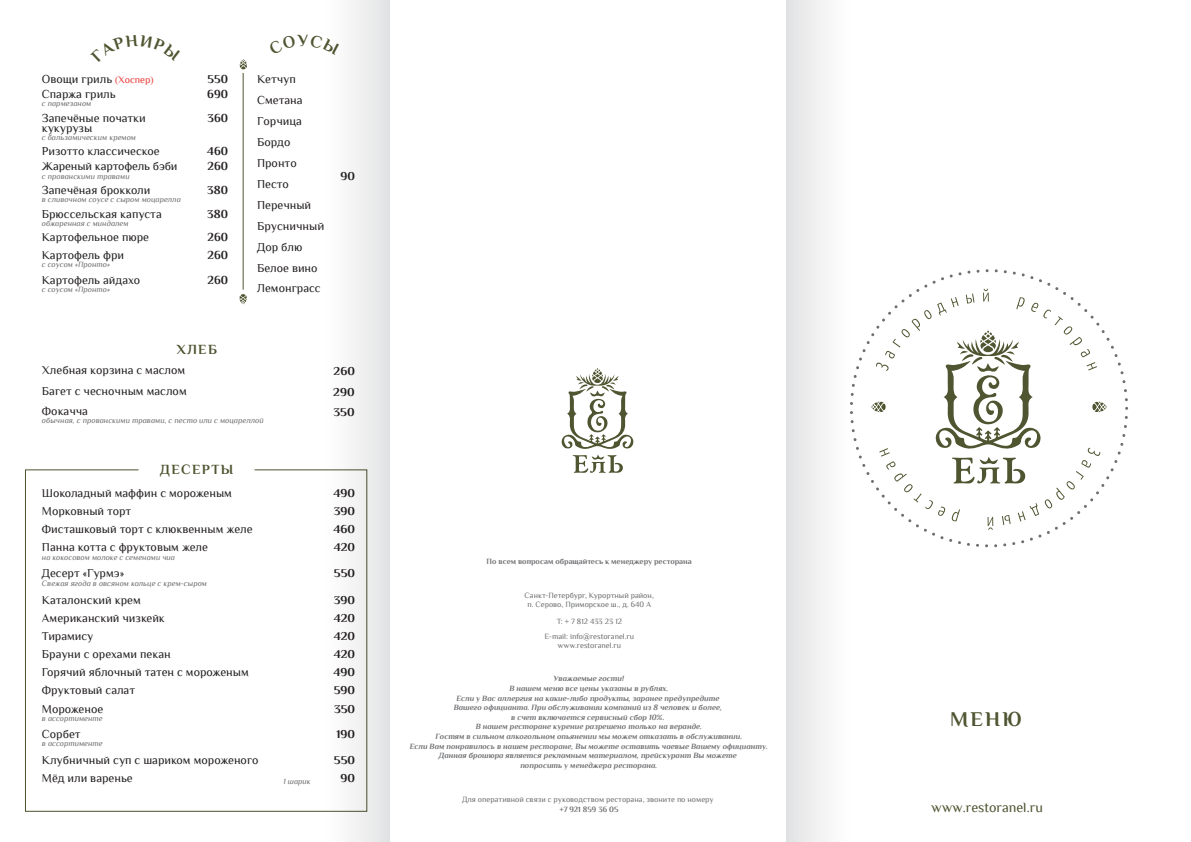
<style>
.page{position:relative;width:1191px;height:842px;background:#fff}
.page>*{position:absolute;margin:0;border:0;box-sizing:border-box;transform-origin:0 0}
.t1{font:700 21px "Philosopher";color:#4f5531}
.t2{font:14px "Philosopher";color:#4f5531}
.t3{font:700 14px "Philosopher";letter-spacing:.1em;color:#4f5531}
.t4{font:12px/20.9px "Philosopher";color:#231f20}
.t5{font:700 12px "Philosopher";color:#231f20}
.t6{font:700 11.8px/21.8px "Philosopher";color:#231f20;scale:1.06 1}
.t7{font:italic 700 8px/9.6px "Philosopher";color:#6d6e71;text-align:center}
.t8{font:italic 8px "Philosopher";color:#6d6e71}
.t9{font:8px/8.7px "Philosopher";color:#6d6e71;text-align:center}
.t10{font:700 8px "Philosopher";color:#6d6e71}
.s1{font-size:10px;color:#ec3936}
</style>
<div class="page">
<svg style="left:561px;top:368px;width:73px;height:105px"></svg>
<svg style="left:871px;top:288px;width:235px;height:242px"></svg>
<hr style="left:243px;top:73px;width:1px;height:217px;background:#4f5531">
<svg style="left:239px;top:59px;width:8px;height:10px"></svg>
<svg style="left:239px;top:294px;width:8px;height:10px"></svg>
<svg style="left:25px;top:469px;width:296px;height:343px"></svg>
<div style="left:321px;top:0;width:68px;height:842px;background:linear-gradient(to right,#fff,#e2e3e3)"></div>
<div style="left:787px;top:0;width:68px;height:842px;background:linear-gradient(to right,#e3e3e4,#fff)"></div>
<svg style="left:321px;top:35px;width:19px;height:20px"></svg>
<p class="t4" style="left:42px;top:69px;width:113px">Овощи гриль <span class="s1">(Хоспер)</span></p>
<p class="t5" style="left:208px;top:73px;width:22px">550</p>
<p class="t4" style="left:42px;top:84px;width:75px">Спаржа гриль</p>
<p class="t5" style="left:207px;top:88px;width:22px">690</p>
<p class="t8" style="left:42px;top:100px;width:51px">с пармезаном</p>
<p class="t4" style="left:42px;top:108px;width:105px">Запечёные початки</p>
<p class="t5" style="left:207px;top:112px;width:22px">360</p>
<p class="t4" style="left:42px;top:118px;width:52px">кукурузы</p>
<p class="t8" style="left:42px;top:134px;width:96px">с бальзамическим кремом</p>
<p class="t4" style="left:42px;top:141px;width:119px">Ризотто классическое</p>
<p class="t5" style="left:207px;top:145px;width:22px">460</p>
<p class="t4" style="left:42px;top:156px;width:137px">Жареный картофель бэби</p>
<p class="t5" style="left:207px;top:160px;width:22px">260</p>
<p class="t8" style="left:42px;top:173px;width:89px">с прованскими травами</p>
<p class="t4" style="left:42px;top:180px;width:110px">Запечёная брокколи</p>
<p class="t5" style="left:207px;top:184px;width:22px">380</p>
<p class="t8" style="left:42px;top:196px;width:141px">в сливочном соусе с сыром моцарелла</p>
<p class="t4" style="left:42px;top:204px;width:121px">Брюссельская капуста</p>
<p class="t5" style="left:207px;top:208px;width:22px">380</p>
<p class="t8" style="left:42px;top:220px;width:88px">обжаренная с миндалем</p>
<p class="t4" style="left:42px;top:227px;width:109px">Картофельное пюре</p>
<p class="t5" style="left:207px;top:231px;width:22px">260</p>
<p class="t4" style="left:42px;top:245px;width:84px">Картофель фри</p>
<p class="t5" style="left:207px;top:249px;width:22px">260</p>
<p class="t8" style="left:42px;top:261px;width:70px">с соусом «Пронто»</p>
<p class="t4" style="left:42px;top:270px;width:100px">Картофель айдахо</p>
<p class="t5" style="left:207px;top:274px;width:22px">260</p>
<p class="t8" style="left:42px;top:286px;width:70px">с соусом «Пронто»</p>
<p class="t4" style="left:257px;top:69px;width:68px">Кетчуп<br>Сметана<br>Горчица<br>Бордо<br>Пронто<br>Песто<br>Перечный<br>Брусничный<br>Дор блю<br>Белое вино<br>Лемонграсс</p>
<p class="t6" style="left:340px;top:165px;width:15px">90</p>
<p class="t3" style="left:177px;top:342px;width:42px">ХЛЕБ</p>
<p class="t4" style="left:42px;top:360px;width:146px;line-height:20.4px">Хлебная корзина с маслом<br>Багет с чесночным маслом<br>Фокачча</p>
<p class="t8" style="left:42px;top:416px;width:223px">обычная, с прованскими травами, с песто или с моцареллой</p>
<p class="t3" style="left:160px;top:462px;width:75px">ДЕСЕРТЫ</p>
<p class="t4" style="left:42px;top:483px;width:192px">Шоколадный маффин с мороженым</p>
<p class="t6" style="left:333px;top:482px;width:22px">490</p>
<p class="t4" style="left:42px;top:501px;width:91px">Морковный торт</p>
<p class="t6" style="left:334px;top:500px;width:22px">390</p>
<p class="t4" style="left:42px;top:519px;width:212px">Фисташковый торт с клюквенным желе</p>
<p class="t6" style="left:333px;top:518px;width:22px">460</p>
<p class="t4" style="left:42px;top:537px;width:168px">Панна котта с фруктовым желе</p>
<p class="t6" style="left:334px;top:536px;width:22px">420</p>
<p class="t8" style="left:42px;top:553px;width:135px">на кокосовом молоке с семенами чиа</p>
<p class="t4" style="left:42px;top:563px;width:84px">Десерт «Гурмэ»</p>
<p class="t6" style="left:334px;top:562px;width:22px">550</p>
<p class="t8" style="left:42px;top:579px;width:167px">Свежая ягода в овсяном кольце с крем-сыром</p>
<p class="t4" style="left:42px;top:590px;width:100px">Каталонский крем</p>
<p class="t6" style="left:334px;top:589px;width:22px">390</p>
<p class="t4" style="left:42px;top:608px;width:124px">Американский чизкейк</p>
<p class="t6" style="left:334px;top:607px;width:22px">420</p>
<p class="t4" style="left:42px;top:626px;width:53px">Тирамису</p>
<p class="t6" style="left:334px;top:625px;width:22px">420</p>
<p class="t4" style="left:42px;top:644px;width:130px">Брауни с орехами пекан</p>
<p class="t6" style="left:334px;top:643px;width:22px">420</p>
<p class="t4" style="left:42px;top:662px;width:208px">Горячий яблочный татен с мороженым</p>
<p class="t6" style="left:333px;top:661px;width:22px">490</p>
<p class="t4" style="left:42px;top:680px;width:95px">Фруктовый салат</p>
<p class="t6" style="left:334px;top:679px;width:22px">590</p>
<p class="t4" style="left:42px;top:699px;width:63px">Мороженое</p>
<p class="t6" style="left:334px;top:698px;width:21px">350</p>
<p class="t8" style="left:42px;top:714px;width:62px">в ассортименте</p>
<p class="t4" style="left:42px;top:724px;width:40px">Сорбет</p>
<p class="t6" style="left:336px;top:724px;width:19px">190</p>
<p class="t8" style="left:42px;top:739px;width:62px">в ассортименте</p>
<p class="t4" style="left:42px;top:750px;width:218px">Клубничный суп с шариком мороженого</p>
<p class="t6" style="left:334px;top:750px;width:22px">550</p>
<p class="t4" style="left:42px;top:768px;width:92px">Мёд или варенье</p>
<p class="t8" style="left:283px;top:777px;width:29px">1 шарик</p>
<p class="t6" style="left:340px;top:768px;width:15px">90</p>
<p class="t6" style="left:333px;top:360px;width:22px">260<br>290</p>
<p class="t6" style="left:333px;top:401px;width:21px">350</p>
<p class="t10" style="left:486px;top:557px;width:207px">По всем вопросам обращайтесь к менеджеру ресторана</p>
<p class="t9" style="left:524px;top:591px;width:131px">Санкт-Петербург, Курортный район, п. Серово, Приморское ш., д. 640 А</p>
<p class="t9" style="left:544px;top:632px;width:91px">E-mail: info@restoranel.ru www.restoranel.ru</p>
<p class="t9" style="left:557px;top:617px;width:67px">Т: + 7 812 433 23 12</p>
<p class="t7" style="left:410px;top:674px;width:360px">Уважаемые гости!<br>В нашем меню все цены указаны в рублях.<br>Если у Вас аллергия на какие-либо продукты, заранее предупредите<br>Вашего официанта. При обслуживании компаний из 8 человек и более,<br>в счет включается сервисный сбор 10%.<br>В нашем ресторане курение разрешено только на веранде.<br>Гостям в сильном алкогольном опьянении мы можем отказать в обслуживании.<br>Если Вам понравилось в нашем ресторане, Вы можете оставить чаевые Вашему официанту.<br>Данная брошюра является рекламным материалом, прейскурант Вы можете<br>попросить у менеджера ресторана.</p>
<p class="t9" style="left:462px;top:795px;width:253px">Для оперативной связи с руководством ресторана, звоните по номеру</p>
<p class="t10" style="left:559px;top:805px;width:61px">+7 921 859 36 05</p>
<p class="t2" style="left:931px;top:799px;width:113px">www.restoranel.ru</p>
<h1 class="t1" style="left:950px;top:708px;width:73px">МЕНЮ</h1>
</div>
